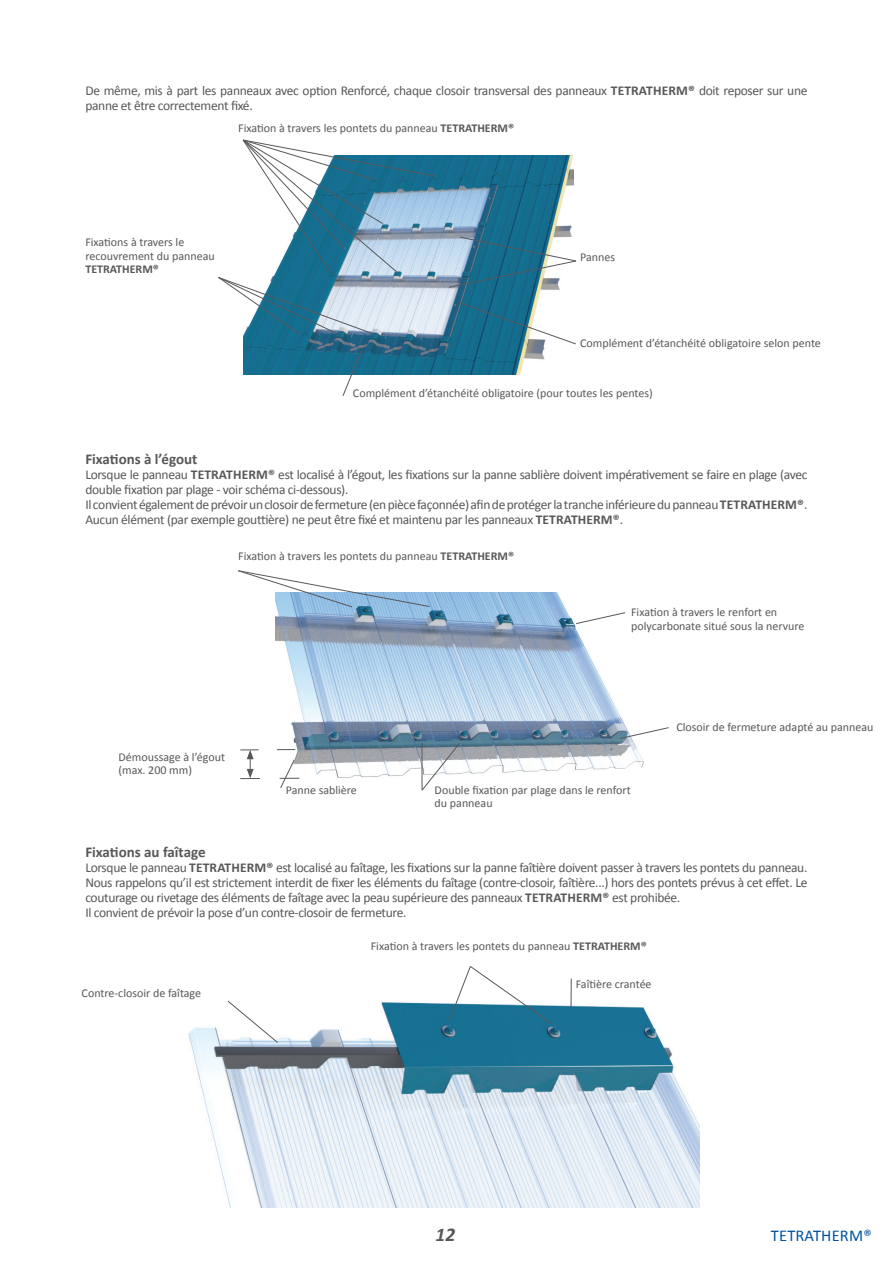
<style>
.page{position:relative;width:893px;height:1263px;background:#fff}
.page>*{position:absolute;margin:0;border:0;box-sizing:border-box;transform-origin:0 0}
.t1{font:italic 700 19.5px "Calibri";color:#57585a}
.t2{font:16.5px "Calibri";letter-spacing:.01em;color:#0153a0}
.t3{font:700 15px "Calibri";color:#57585a}
.t4{font:13.5px/15px "Calibri";letter-spacing:-.025em;color:#57585a}
.t5{font:12px/13.5px "Calibri";color:#57585a}
.t6{font:700 12px "Calibri";color:#57585a}
.s1{font-weight:700}
</style>
<div class="page">
<img style="left:244px;top:155px;width:329px;height:220px">
<svg style="left:448px;top:236px;width:128px;height:52px"></svg>
<svg style="left:459px;top:302px;width:117px;height:43px"></svg>
<svg style="left:342px;top:349px;width:20px;height:47px"></svg>
<svg style="left:218px;top:139px;width:217px;height:196px"></svg>
<img style="left:276px;top:592px;width:368px;height:187px">
<svg style="left:575px;top:612px;width:51px;height:12px"></svg>
<svg style="left:619px;top:727px;width:50px;height:12px"></svg>
<svg style="left:238px;top:570px;width:193px;height:38px"></svg>
<svg style="left:421px;top:742px;width:40px;height:49px"></svg>
<svg style="left:240px;top:749px;width:59px;height:39px"></svg>
<img style="left:188px;top:978px;width:512px;height:229px">
<svg style="left:227px;top:1000px;width:52px;height:43px"></svg>
<svg style="left:571px;top:979px;width:1px;height:28px"></svg>
<svg style="left:449px;top:966px;width:103px;height:58px"></svg>
<p class="t4" style="left:85px;top:83px;width:724px">De même, mis à part les panneaux avec option Renforcé, chaque closoir transversal des panneaux <span class="s1">TETRATHERM®</span> doit reposer sur une panne et être correctement fixé.</p>
<p class="t5" style="left:238px;top:122px;width:277px">Fixation à travers les pontets du panneau <span class="s1">TETRATHERM®</span></p>
<p class="t5" style="left:85px;top:236px;width:131px">Fixations à travers le recouvrement du panneau</p>
<p class="t6" style="left:85px;top:265px;width:75px">TETRATHERM®</p>
<p class="t5" style="left:580px;top:252px;width:36px">Pannes</p>
<p class="t5" style="left:580px;top:336px;width:242px">Complément d’étanchéité obligatoire selon pente</p>
<p class="t5" style="left:353px;top:386px;width:301px">Complément d’étanchéité obligatoire (pour toutes les pentes)</p>
<p class="t3" style="left:85px;top:450px;width:113px">Fixations à l’égout</p>
<p class="t4" style="left:85px;top:468px;width:724px">Lorsque le panneau <span class="s1">TETRATHERM®</span> est localisé à l’égout, les fixations sur la panne sablière doivent impérativement se faire en plage (avec double fixation par plage - voir schéma ci-dessous).<br>Il convient également de prévoir un closoir de fermeture (en pièce façonnée) afin de protéger la tranche inférieure du panneau <span class="s1">TETRATHERM®</span>.<br>Aucun élément (par exemple gouttière) ne peut être fixé et maintenu par les panneaux <span class="s1">TETRATHERM®</span>.</p>
<p class="t5" style="left:238px;top:550px;width:277px">Fixation à travers les pontets du panneau <span class="s1">TETRATHERM®</span></p>
<p class="t5" style="left:631px;top:606px;width:175px">Fixation à travers le renfort en polycarbonate situé sous la nervure</p>
<p class="t5" style="left:119px;top:750px;width:108px">Démoussage à l’égout (max. 200 mm)</p>
<p class="t5" style="left:286px;top:784px;width:73px">Panne sablière</p>
<p class="t5" style="left:435px;top:783px;width:198px">Double fixation par plage dans le renfort du panneau</p>
<p class="t5" style="left:676px;top:720px;width:199px">Closoir de fermeture adapté au panneau</p>
<p class="t3" style="left:85px;top:843px;width:122px">Fixations au faîtage</p>
<p class="t4" style="left:85px;top:861px;width:723px">Lorsque le panneau <span class="s1">TETRATHERM®</span> est localisé au faîtage, les fixations sur la panne faîtière doivent passer à travers les pontets du panneau.<br>Nous rappelons qu’il est strictement interdit de fixer les éléments du faîtage (contre-closoir, faîtière...) hors des pontets prévus à cet effet. Le couturage ou rivetage des éléments de faîtage avec la peau supérieure des panneaux <span class="s1">TETRATHERM®</span> est prohibée.<br>Il convient de prévoir la pose d’un contre-closoir de fermeture.</p>
<p class="t5" style="left:82px;top:986px;width:121px">Contre-closoir de faîtage</p>
<p class="t5" style="left:371px;top:939px;width:277px">Fixation à travers les pontets du panneau <span class="s1">TETRATHERM®</span></p>
<p class="t5" style="left:576px;top:977px;width:77px">Faîtière crantée</p>
<h1 class="t1" style="left:435px;top:1222px;width:21px">12</h1>
<p class="t2" style="left:771px;top:1230px;width:102px">TETRATHERM®</p>
</div>
